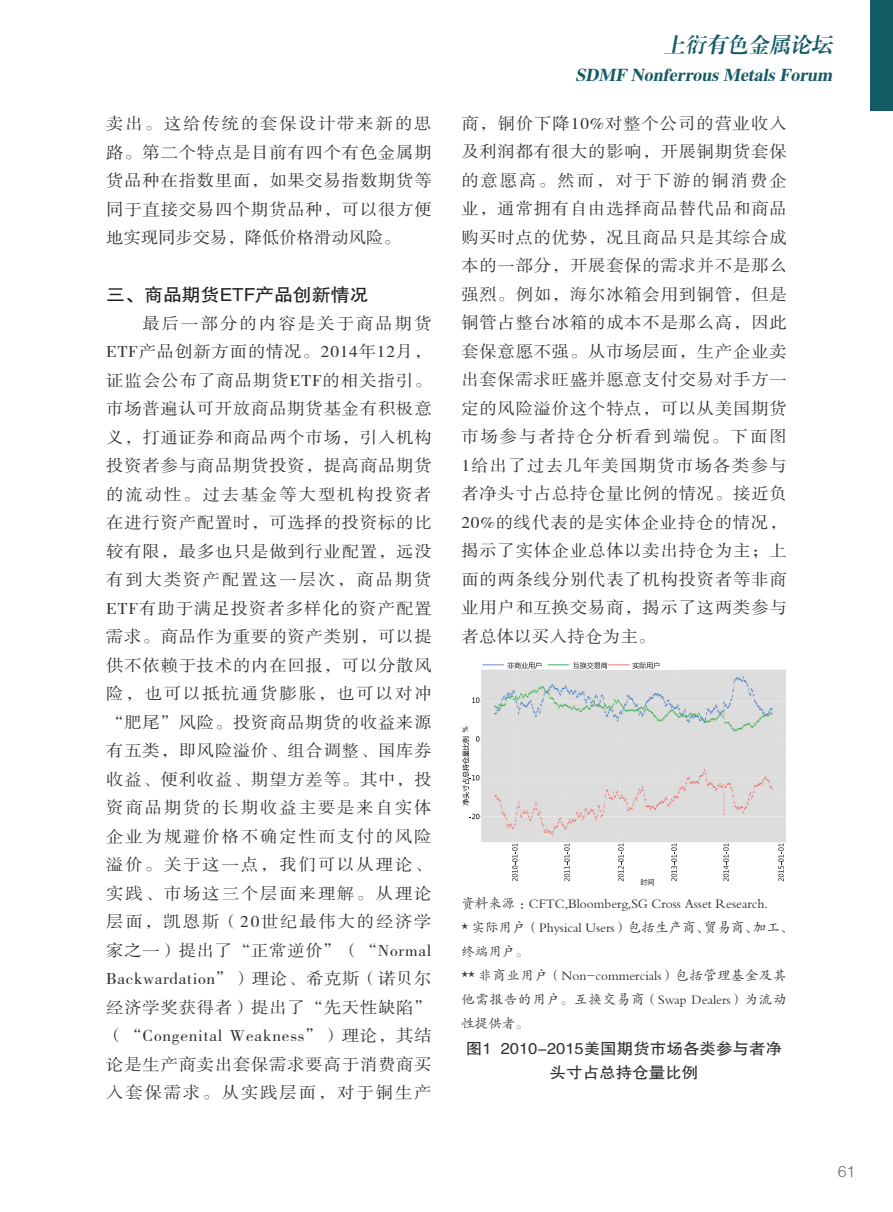
<style>
.page{position:relative;width:893px;height:1212px;background:#fff}
.page>*{position:absolute;margin:0;border:0;box-sizing:border-box;transform-origin:0 0}
.t1{font:italic 21px "FZXBSJW GB1 0";color:#135a65}
.t2{font:italic 18px "FZXBSJW GB1 0";color:#135a65}
.t3{font:18px "FZHTJW GB1 0";color:#231f20;scale:1.05 1}
.t4{font:16.5px/28.5px "FZSSJW GB1 0";letter-spacing:.045em;color:#312f30;text-align:justify;scale:1.05 1}
.t5{font:15.75px/24px "FZHTJW GB1 0";color:#312f30;text-align:center;scale:1.05 1}
.t6{font:15.75px "FZZDXJW GB1 0";color:#6c6d70}
.t7{font:13.5px/24px "FZKTJW GB1 0";color:#312f30}
</style>
<div class="page">
<div style="left:870px;top:0;width:23px;height:111px;background:#135a65"></div>
<img style="left:480px;top:663px;width:306px;height:180px">
<div style="left:590px;top:656px;width:92px;height:14px;background:#fff"></div>
<svg style="left:472px;top:697px;width:7px;height:6px"></svg>
<svg style="left:462px;top:726px;width:17px;height:79px"></svg>
<svg style="left:469px;top:814px;width:10px;height:5px"></svg>
<svg style="left:641px;top:879px;width:13px;height:6px"></svg>
<svg style="left:512px;top:843px;width:6px;height:38px"></svg>
<svg style="left:564px;top:843px;width:6px;height:38px"></svg>
<svg style="left:618px;top:843px;width:6px;height:38px"></svg>
<svg style="left:671px;top:843px;width:6px;height:38px"></svg>
<svg style="left:723px;top:843px;width:6px;height:38px"></svg>
<svg style="left:778px;top:843px;width:6px;height:38px"></svg>
<svg style="left:482px;top:662px;width:59px;height:7px"></svg>
<svg style="left:548px;top:662px;width:111px;height:7px"></svg>
<p class="t4" style="left:106px;top:110px;width:311px">卖出。这给传统的套保设计带来新的思路。第二个特点是目前有四个有色金属期货品种在指数里面，如果交易指数期货等同于直接交易四个期货品种，可以很方便地实现同步交易，降低价格滑动风险。</p>
<p class="t3" style="left:106px;top:285px;width:251px">三、商品期货ETF产品创新情况</p>
<p class="t4" style="left:106px;top:309px;width:311px;text-indent:36px">最后一部分的内容是关于商品期货ETF产品创新方面的情况。2014年12月，证监会公布了商品期货ETF的相关指引。市场普遍认可开放商品期货基金有积极意义，打通证券和商品两个市场，引入机构投资者参与商品期货投资，提高商品期货的流动性。过去基金等大型机构投资者在进行资产配置时，可选择的投资标的比较有限，最多也只是做到行业配置，远没有到大类资产配置这一层次，商品期货ETF有助于满足投资者多样化的资产配置需求。商品作为重要的资产类别，可以提供不依赖于技术的内在回报，可以分散风险，也可以抵抗通货膨胀，也可以对冲“肥尾”风险。投资商品期货的收益来源有五类，即风险溢价、组合调整、国库券收益、便利收益、期望方差等。其中，投资商品期货的长期收益主要是来自实体企业为规避价格不确定性而支付的风险溢价。关于这一点，我们可以从理论、实践、市场这三个层面来理解。从理论层面，凯恩斯（20世纪最伟大的经济学家之一）提出了“正常逆价”（“Normal Backwardation”）理论、希克斯（诺贝尔经济学奖获得者）提出了“先天性缺陷”（“Congenital Weakness”）理论，其结论是生产商卖出套保需求要高于消费商买入套保需求。从实践层面，对于铜生产</p>
<p class="t1" style="left:664px;top:33px;width:174px">上衍有色金属论坛</p>
<p class="t2" style="left:576px;top:65px;width:262px">SDMF NonferrousMetalsForum</p>
<p class="t4" style="left:461px;top:110px;width:311px">商，铜价下降10%对整个公司的营业收入及利润都有很大的影响，开展铜期货套保的意愿高。然而，对于下游的铜消费企业，通常拥有自由选择商品替代品和商品购买时点的优势，况且商品只是其综合成本的一部分，开展套保的需求并不是那么强烈。例如，海尔冰箱会用到铜管，但是铜管占整台冰箱的成本不是那么高，因此套保意愿不强。从市场层面，生产企业卖出套保需求旺盛并愿意支付交易对手方一定的风险溢价这个特点，可以从美国期货市场参与者持仓分析看到端倪。下面图1给出了过去几年美国期货市场各类参与者净头寸占总持仓量比例的情况。接近负20%的线代表的是实体企业持仓的情况，揭示了实体企业总体以卖出持仓为主；上面的两条线分别代表了机构投资者等非商业用户和互换交易商，揭示了这两类参与者总体以买入持仓为主。</p>
<p class="t7" style="left:461px;top:892px;width:334px">资料来源：CFTC,Bloomberg,SG Cross Asset Research.<br>* 实际用户（Physical Users）包括生产商、贸易商、加工、终端用户。<br>** 非商业用户（Non-commercials）包括管理基金及其他需报告的用户。互换交易商（Swap Dealers）为流动性提供者。</p>
<p class="t5" style="left:466px;top:1037px;width:303px">图1 2010-2015美国期货市场各类参与者净头寸占总持仓量比例</p>
<p class="t6" style="left:838px;top:1163px;width:19px">61</p>
</div>
